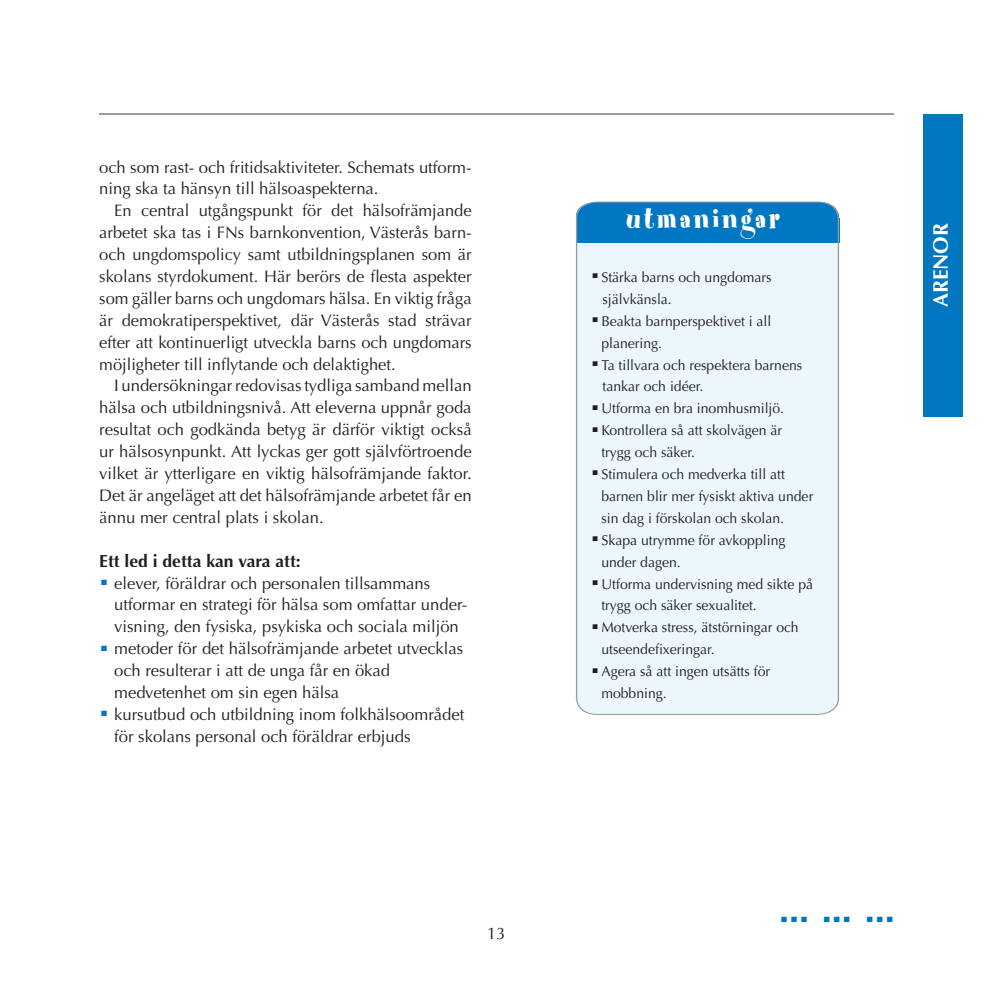
<style>
.page{position:relative;width:993px;height:993px;background:#fff}
.page>*{position:absolute;margin:0;border:0;box-sizing:border-box;transform-origin:0 0}
.t1{font:43.75px "Formata";color:#0077c0}
.t2{font:39.2px "Formata";color:#1e1d20}
.t3{font:32.2px "Spumoni LP";letter-spacing:.1em;color:#fff}
.t4{font:700 21px "Optima";color:#fff}
.t5{font:700 17.5px "Optima";color:#231f20}
.t6{font:16.62px/21.9px "Optima";color:#231f20}
.t7{font:14.35px/21.9px "Optima";color:#1e1d20}
</style>
<div class="page">
<hr style="left:99px;top:113px;width:794px;height:2px;background:#959ca1">
<svg style="left:575px;top:201px;width:263px;height:513px;background:#d9ecf7"></svg>
<div style="left:923px;top:114px;width:39px;height:302px;background:#0077c0"></div>
<p class="t6" style="left:99px;top:156px;width:374px">och som rast- och fritidsaktiviteter. Schemats utform&shy;ning ska ta hänsyn till hälsoaspekterna.</p>
<p class="t6" style="left:99px;top:200px;width:374px;text-align:justify;text-indent:15px">En central utgångspunkt för det hälsofrämjande arbetet ska tas i FNs barnkonvention, Västerås barn&shy;och ungdomspolicy samt utbildningsplanen som är skolans styrdokument. Här berörs de flesta aspekter som gäller barns och ungdomars hälsa. En viktig fråga är demokratiperspektivet, där Västerås stad strävar efter att kontinuerligt utveckla barns och ung domars möjligheter till inflytande och delaktighet.</p>
<p class="t6" style="left:99px;top:375px;width:374px;text-align:justify;text-indent:15px">I undersökningar redovisas tydliga samband mellan hälsa och utbildningsnivå. Att eleverna uppnår goda resultat och godkända betyg är därför viktigt också ur hälsosynpunkt. Att lyckas ger gott självförtroende vilket är ytterligare en viktig hälsofrämjande faktor.<br>Det är angeläget att det hälsofrämjande arbetet får en ännu mer central plats i skolan.</p>
<p class="t5" style="left:99px;top:550px;width:203px">Ett led i detta kan vara att:</p>
<h1 class="t1" style="left:99px;top:542px;width:12px">.</h1>
<p class="t6" style="left:114px;top:572px;width:354px">elever, föräldrar och personalen tillsammans utformar en strategi för hälsa som omfattar under&shy;visning, den fysiska, psykiska och sociala miljön</p>
<h1 class="t1" style="left:99px;top:608px;width:12px">.</h1>
<p class="t6" style="left:114px;top:637px;width:350px">metoder för det hälsofrämjande arbetet utvecklas och resulterar i att de unga får en ökad medvetenhet om sin egen hälsa</p>
<h1 class="t1" style="left:99px;top:674px;width:12px">.</h1>
<p class="t6" style="left:114px;top:703px;width:351px">kursutbud och utbildning inom folkhälsoområdet för skolans personal och föräldrar erbjuds</p>
<p class="t6" style="left:487px;top:922px;width:20px">13</p>
<h3 class="t3" style="left:625px;top:202px;width:155px">utmaningar</h3>
<h2 class="t2" style="left:590px;top:241px;width:10px">.</h2>
<p class="t7" style="left:601px;top:266px;width:172px">Stärka barns och ungdomars självkänsla.</p>
<h2 class="t2" style="left:590px;top:284px;width:10px">.</h2>
<p class="t7" style="left:601px;top:310px;width:171px">Beakta barnperspektivet i all planering.</p>
<h2 class="t2" style="left:590px;top:328px;width:10px">.</h2>
<p class="t7" style="left:601px;top:354px;width:202px">Ta tillvara och respektera barnens tankar och idéer.</p>
<h2 class="t2" style="left:590px;top:372px;width:10px">.</h2>
<p class="t7" style="left:601px;top:397px;width:184px">Utforma en bra inomhusmiljö.</p>
<h2 class="t2" style="left:590px;top:394px;width:10px">.</h2>
<p class="t7" style="left:601px;top:419px;width:182px">Kontrollera så att skolvägen är trygg och säker.</p>
<h2 class="t2" style="left:590px;top:437px;width:10px">.</h2>
<p class="t7" style="left:601px;top:463px;width:213px">Stimulera och medverka till att barnen blir mer fysiskt aktiva under sin dag i förskolan och skolan.</p>
<h2 class="t2" style="left:590px;top:503px;width:10px">.</h2>
<p class="t7" style="left:601px;top:529px;width:185px">Skapa utrymme för avkoppling under dagen.</p>
<h2 class="t2" style="left:590px;top:547px;width:10px">.</h2>
<p class="t7" style="left:601px;top:572px;width:213px">Utforma undervisning med sikte på trygg och säker sexualitet.</p>
<h2 class="t2" style="left:590px;top:591px;width:10px">.</h2>
<p class="t7" style="left:601px;top:616px;width:199px">Motverka stress, ätstörningar och utseendefixeringar.</p>
<h2 class="t2" style="left:590px;top:634px;width:10px">.</h2>
<p class="t7" style="left:601px;top:660px;width:170px">Agera så att ingen utsätts för mobbning.</p>
<p class="t4" style="left:928px;top:307px;width:85px;rotate:-90deg">ARENOR</p>
<h1 class="t1" style="left:778px;top:879px;width:117px">... ... ...</h1>
</div>
